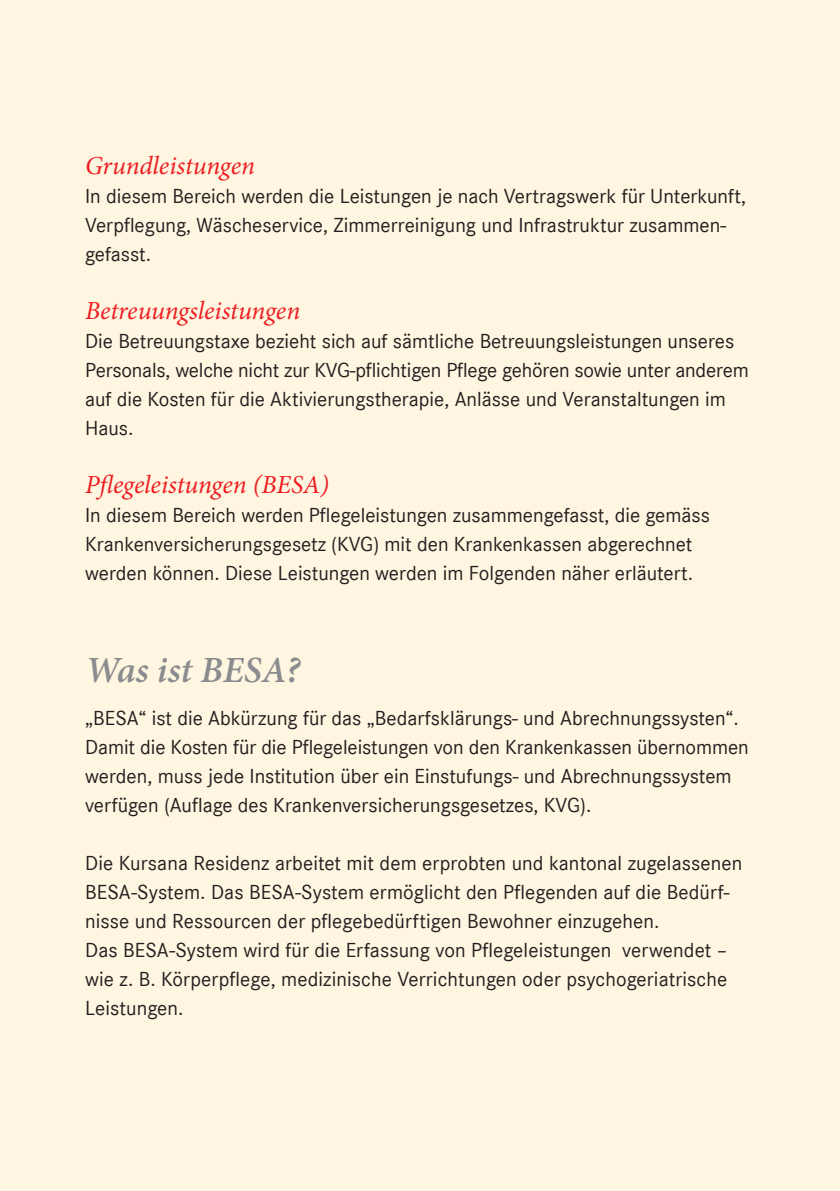
<style>
.page{position:relative;width:840px;height:1191px;background:#fff}
.page>*{position:absolute;margin:0;border:0;box-sizing:border-box;transform-origin:0 0}
.t1{font:italic 600 37px "Minion Pro";color:#8a8c8f}
.t2{font:italic 26px "Minion Pro";letter-spacing:-.005em;color:#ee1d23}
.t3{font:21px/29px "Corporate S";color:#231f20}
</style>
<div class="page">
<div style="left:0;top:0;width:839px;height:1191px;background:#fef6e0"></div>
<p class="t2" style="left:85px;top:148px;width:171px">Grundleistungen</p>
<p class="t3" style="left:85px;top:182px;width:662px">In diesem Bereich werden die Leistungen je nach Vertragswerk für Unterkunft,<br>Verpflegung, Wäscheservice, Zimmerreinigung und Infrastruktur zusammen&shy;gefasst.</p>
<p class="t2" style="left:85px;top:293px;width:216px">Betreuungsleistungen</p>
<p class="t3" style="left:85px;top:327px;width:664px">Die Betreuungstaxe bezieht sich auf sämtliche Betreuungsleistungen unseres Personals, welche nicht zur KVG-pflichtigen Pflege gehören sowie unter anderem auf die Kosten für die Aktivierungstherapie, Anlässe und Veranstaltungen im Haus.</p>
<p class="t2" style="left:85px;top:467px;width:245px">Pflegeleistungen (BESA)</p>
<p class="t3" style="left:85px;top:501px;width:626px">In diesem Bereich werden Pflegeleistungen zusammengefasst, die gemäss<br>Krankenversicherungsgesetz (KVG) mit den Krankenkassen abgerechnet werden können. Diese Leistungen werden im Folgenden näher erläutert.</p>
<h1 class="t1" style="left:85px;top:644px;width:216px">Was ist BESA?</h1>
<p class="t3" style="left:85px;top:704px;width:664px">„BESA“ ist die Abkürzung für das „Bedarfsklärungs- und Abrechnungssysten“.<br>Damit die Kosten für die Pflegeleistungen von den Krankenkassen übernommen werden, muss jede Institution über ein Einstufungs- und Abrechnungssystem verfügen (Auflage des Krankenversicherungsgesetzes, KVG).</p>
<p class="t3" style="left:85px;top:849px;width:658px">Die Kursana Residenz arbeitet mit dem erprobten und kantonal zugelassenen BESA-System. Das BESA-System ermöglicht den Pflegenden auf die Bedürf&shy;nisse und Ressourcen der pflegebedürftigen Bewohner einzugehen.<br>Das BESA-System wird für die Erfassung von Pflegeleistungen verwendet – wie z. B. Körperpflege, medizinische Verrichtungen oder psychogeriatrische Leistungen.</p>
</div>
